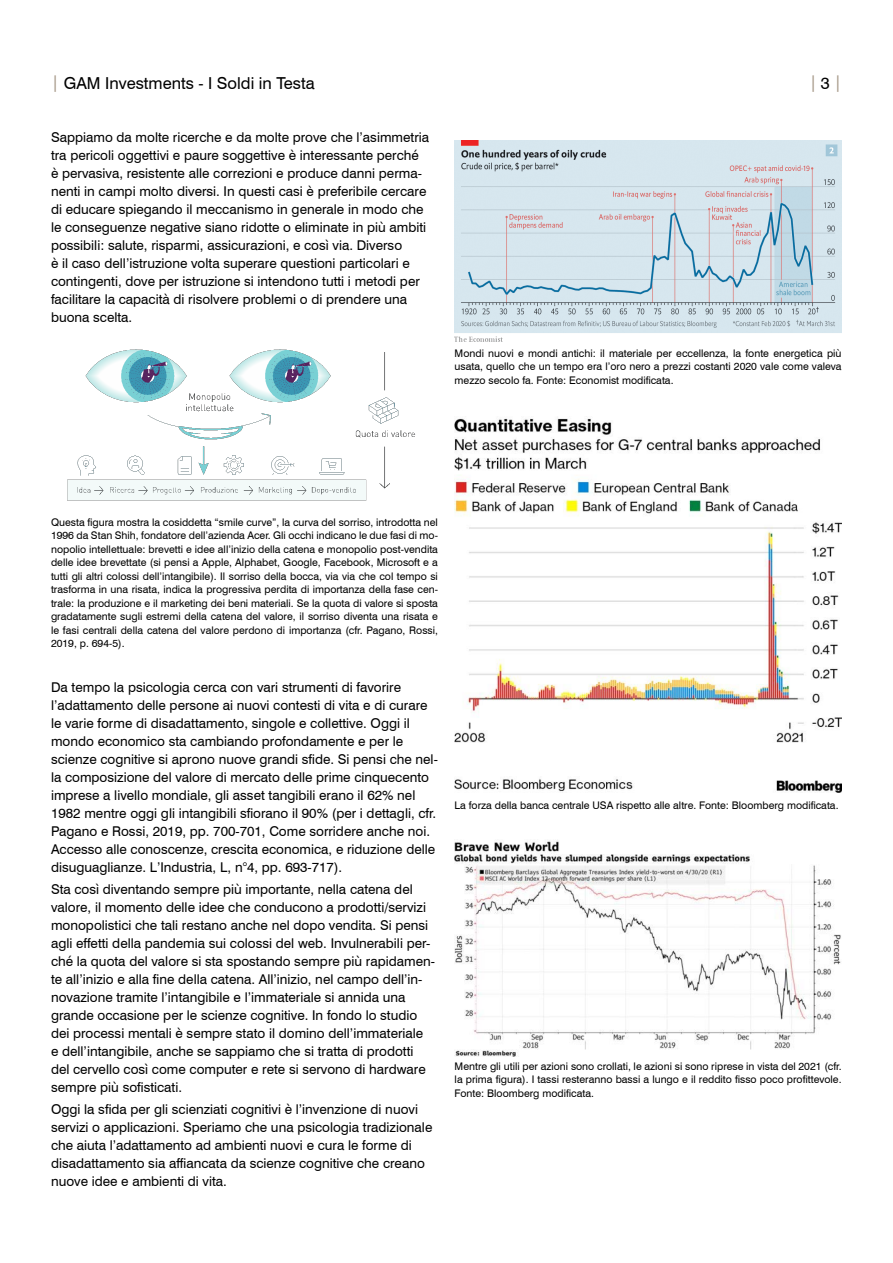
<style>
.page{position:relative;width:893px;height:1263px;background:#fff}
.page>*{position:absolute;margin:0;border:0;box-sizing:border-box;transform-origin:0 0}
.t1{font:16.5px "Swiss 721 BT";color:#000}
.t2{font:16.5px "Swiss 721 BT";color:#a69887}
.DISCLAIMER{font:13.5px/18px "Swiss 721 BT";color:#000}
.DISCLAIMER-2{font:10.5px/13.5px "Swiss 721 BT";color:#000;text-align:justify}
.s1{color:#a69887}
.s2{color:#000}
</style>
<div class="page">
<img style="left:67px;top:349px;width:349px;height:152px">
<img style="left:455px;top:141px;width:386px;height:201px">
<img style="left:455px;top:418px;width:386px;height:375px">
<img style="left:455px;top:840px;width:386px;height:216px">
<p class="t1" style="left:51px;top:73px;width:265px"><span class="s1">|</span> GAM Investments - I Soldi in Testa</p>
<p class="t2" style="left:809px;top:72px;width:34px">| <span class="s2">3</span> |</p>
<p class="DISCLAIMER" style="left:51px;top:128px;width:380px">Sappiamo da molte ricerche e da molte prove che l’asimmetria tra pericoli oggettivi e paure soggettive è interessante perché è pervasiva, resistente alle correzioni e produce danni perma&shy;nenti in campi molto diversi. In questi casi è preferibile cercare di educare spiegando il meccanismo in generale in modo che le conseguenze negative siano ridotte o eliminate in più ambiti possibili: salute, risparmi, assicurazioni, e così via. Diverso<br>è il caso dell’istruzione volta superare questioni particolari e contingenti, dove per istruzione si intendono tutti i metodi per facilitare la capacità di risolvere problemi o di prendere una buona scelta.</p>
<p class="DISCLAIMER-2" style="left:455px;top:346px;width:388px">Mondi nuovi e mondi antichi: il materiale per eccellenza, la fonte energetica più usata, quello che un tempo era l’oro nero a prezzi costanti 2020 vale come valeva mezzo secolo fa. Fonte: Economist modificata.</p>
<p class="DISCLAIMER-2" style="left:51px;top:515px;width:388px">Questa figura mostra la cosiddetta “smile curve”, la curva del sorriso, introdotta nel 1996 da Stan Shih, fondatore dell’azienda Acer. Gli occhi indicano le due fasi di mo&shy;nopolio intellettuale: brevetti e idee all’inizio della catena e monopolio post-vendita delle idee brevettate (si pensi a Apple, Alphabet, Google, Facebook, Microsoft e a tutti gli altri colossi dell’intangibile). Il sorriso della bocca, via via che col tempo si trasforma in una risata, indica la progressiva perdita di importanza della fase cen&shy;trale: la produzione e il marketing dei beni materiali. Se la quota di valore si sposta gradatamente sugli estremi della catena del valore, il sorriso diventa una risata e le fasi centrali della catena del valore perdono di importanza (cfr. Pagano, Rossi, 2019, p. 694-5).</p>
<p class="DISCLAIMER" style="left:51px;top:678px;width:388px">Da tempo la psicologia cerca con vari strumenti di favorire l’adattamento delle persone ai nuovi contesti di vita e di curare le varie forme di disadattamento, singole e collettive. Oggi il mondo economico sta cambiando profondamente e per le scienze cognitive si aprono nuove grandi sfide. Si pensi che nel&shy;la composizione del valore di mercato delle prime cinquecento imprese a livello mondiale, gli asset tangibili erano il 62% nel 1982 mentre oggi gli intangibili sfiorano il 90% (per i dettagli, cfr.<br>Pagano e Rossi, 2019, pp. 700-701, Come sorridere anche noi.<br>Accesso alle conoscenze, crescita economica, e riduzione delle disuguaglianze. L’Industria, L, n°4, pp. 693-717).</p>
<p class="DISCLAIMER" style="left:51px;top:880px;width:385px">Sta così diventando sempre più importante, nella catena del valore, il momento delle idee che conducono a prodotti/servizi monopolistici che tali restano anche nel dopo vendita. Si pensi agli effetti della pandemia sui colossi del web. Invulnerabili per&shy;ché la quota del valore si sta spostando sempre più rapidamen&shy;te all’inizio e alla fine della catena. All’inizio, nel campo dell’in&shy;novazione tramite l’intangibile e l’immateriale si annida una grande occasione per le scienze cognitive. In fondo lo studio dei processi mentali è sempre stato il domino dell’immateriale<br>e dell’intangibile, anche se sappiamo che si tratta di prodotti del cervello così come computer e rete si servono di hardware sempre più sofisticati.</p>
<p class="DISCLAIMER" style="left:51px;top:1100px;width:383px">Oggi la sfida per gli scienziati cognitivi è l’invenzione di nuovi servizi o applicazioni. Speriamo che una psicologia tradizionale che aiuta l’adattamento ad ambienti nuovi e cura le forme di disadattamento sia affiancata da scienze cognitive che creano nuove idee e ambienti di vita.</p>
<p class="DISCLAIMER-2" style="left:455px;top:798px;width:385px">La forza della banca centrale USA rispetto alle altre. Fonte: Bloomberg modificata.</p>
<p class="DISCLAIMER-2" style="left:455px;top:1059px;width:388px">Mentre gli utili per azioni sono crollati, le azioni si sono riprese in vista del 2021 (cfr. la prima figura). I tassi resteranno bassi a lungo e il reddito fisso poco profittevole.<br>Fonte: Bloomberg modificata.</p>
</div>
